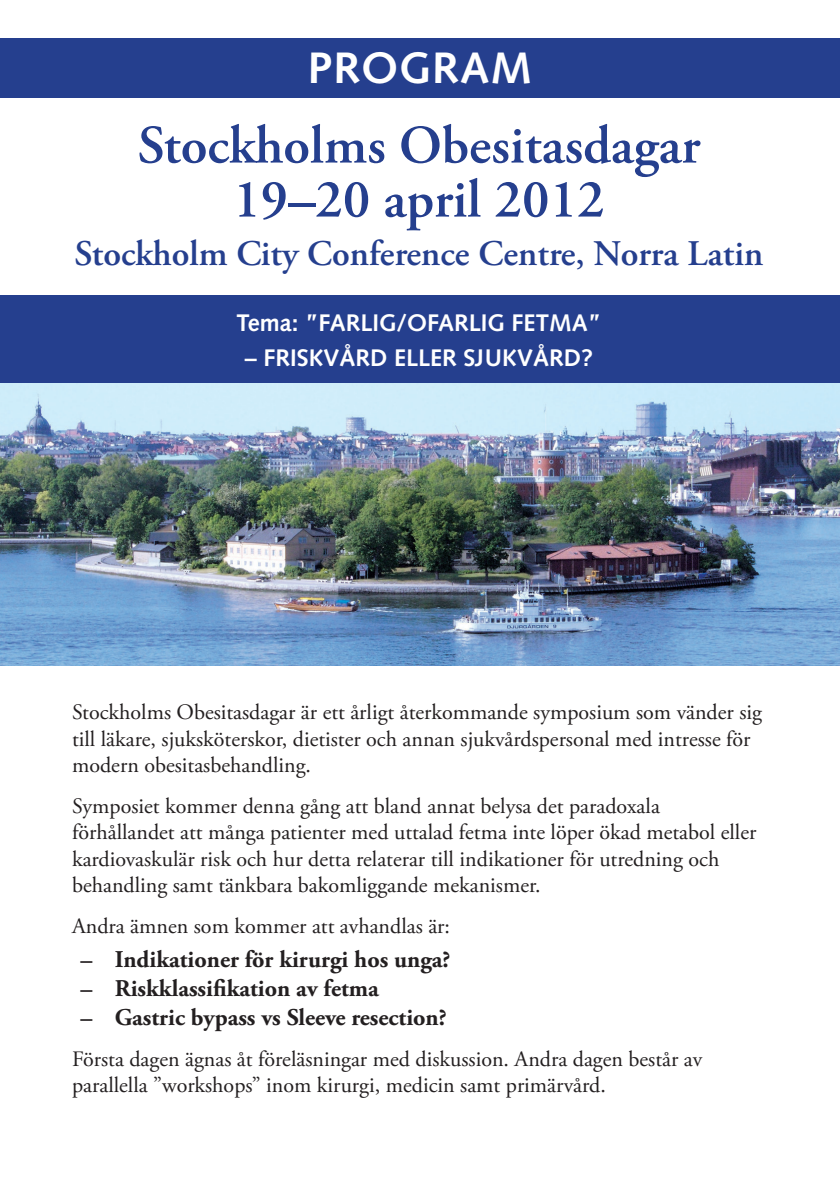
<style>
.page{position:relative;width:840px;height:1191px;background:#fff}
.page>*{position:absolute;margin:0;border:0;box-sizing:border-box;transform-origin:0 0}
.t1{font:600 54px/54px "Adobe Garamond Pro";color:#253f8e;text-align:center}
.t2{font:700 44px "Syntax";letter-spacing:.025em;color:#fff}
.t3{font:600 36px "Adobe Garamond Pro";color:#253f8e}
.t4{font:700 24px "Adobe Garamond Pro";color:#231f20}
.t5{font:700 24px "Syntax";color:#fff}
.t6{font:22px/26.4px "Adobe Garamond Pro";color:#231f20}
</style>
<div class="page">
<div style="left:0;top:38px;width:839px;height:60px;background:#253f8e"></div>
<img style="left:0;top:383px;width:839px;height:282px">
<div style="left:0;top:295px;width:839px;height:88px;background:#253f8e"></div>
<h2 class="t2" style="left:307px;top:43px;width:226px">PROGRAM</h2>
<h1 class="t1" style="left:137px;top:119px;width:564px">Stockholms Obesitasdagar<br>19–20 april 2012</h1>
<h3 class="t3" style="left:74px;top:233px;width:690px">Stockholm City Conference Centre, Norra Latin</h3>
<p class="t5" style="left:236px;top:309px;width:366px">Tema: ”FARLIG/OFARLIG FETMA”</p>
<p class="t5" style="left:244px;top:344px;width:350px">– FRISKVÅRD ELLER SJUKVÅRD?</p>
<p class="t6" style="left:72px;top:700px;width:691px">Stockholms Obesitasdagar är ett årligt återkommande symposium som vänder sig till läkare, sjuksköterskor, dietister och annan sjukvårdspersonal med intresse för modern obesitasbehandling.</p>
<p class="t6" style="left:72px;top:793px;width:685px">Symposiet kommer denna gång att bland annat belysa det paradoxala förhållandet att många patienter med uttalad fetma inte löper ökad metabol eller kardiovaskulär risk och hur detta relaterar till indikationer för utredning och behandling samt tänkbara bakomliggande mekanismer.</p>
<p class="t6" style="left:72px;top:913px;width:379px">Andra ämnen som kommer att avhandlas är:</p>
<p class="t4" style="left:80px;top:945px;width:371px">– Indikationer för kirurgi hos unga?</p>
<p class="t4" style="left:80px;top:974px;width:300px">– Riskklassifikation av fetma</p>
<p class="t4" style="left:80px;top:1003px;width:367px">– Gastric bypass vs Sleeve resection?</p>
<p class="t6" style="left:72px;top:1046px;width:631px">Första dagen ägnas åt föreläsningar med diskussion. Andra dagen består av parallella ”workshops” inom kirurgi, medicin samt primärvård.</p>
</div>
